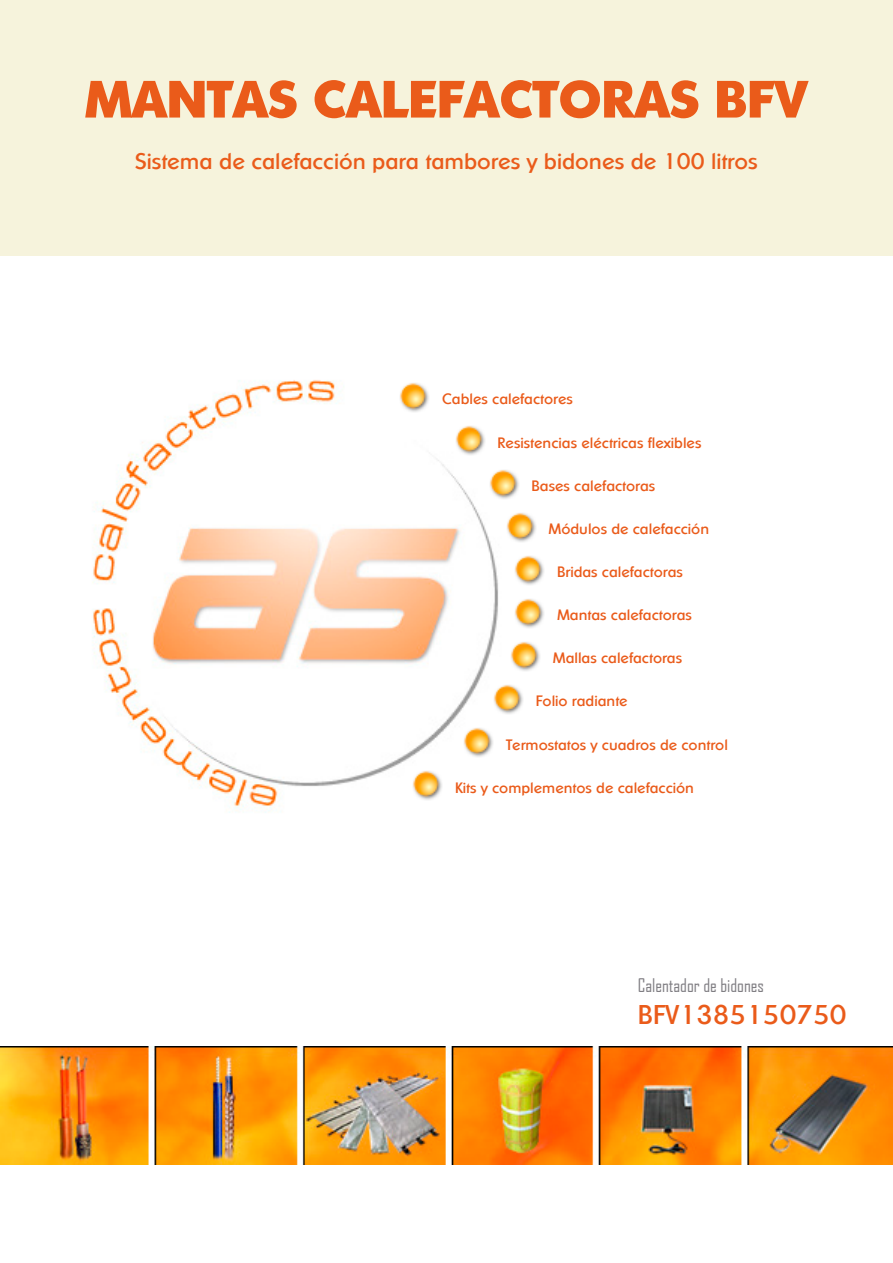
<style>
.page{position:relative;width:893px;height:1263px;background:#fff}
.page>*{position:absolute;margin:0;border:0;box-sizing:border-box;transform-origin:0 0}
.t1{font:800 52.5px "Sharnay";color:#ea5b1a}
.t2{font:27px "Sharnay";color:#ea5b1a}
.t3{font:22.5px "Sharnay";color:#ea5b1a}
.t4{font:18px "Agency FB";color:#807e83}
.t5{font:15px "Sharnay";color:#ea5b1a}
</style>
<div class="page">
<div style="left:0;top:0;width:893px;height:255px;background:#f6f3dc"></div>
<img style="left:92px;top:380px;width:406px;height:433px">
<img style="left:0;top:1046px;width:892px;height:118px">
<img style="left:400px;top:383px;width:30px;height:30px">
<img style="left:455px;top:426px;width:30px;height:30px">
<img style="left:489px;top:469px;width:30px;height:30px">
<img style="left:507px;top:513px;width:29px;height:29px">
<img style="left:493px;top:685px;width:30px;height:30px">
<img style="left:515px;top:599px;width:29px;height:29px">
<img style="left:511px;top:642px;width:29px;height:29px">
<img style="left:515px;top:556px;width:29px;height:29px">
<img style="left:463px;top:728px;width:30px;height:30px">
<img style="left:412px;top:771px;width:30px;height:30px">
<h1 class="t1" style="left:85px;top:68px;width:724px">MANTAS CALEFACTORAS BFV</h1>
<h3 class="t3" style="left:135px;top:149px;width:624px">Sistema de calefacción para tambores y bidones de 100 litros</h3>
<p class="t5" style="left:442px;top:391px;width:132px">Cables calefactores</p>
<p class="t5" style="left:497px;top:434px;width:205px">Resistencias eléctricas flexibles</p>
<p class="t5" style="left:531px;top:477px;width:125px">Bases calefactoras</p>
<p class="t5" style="left:549px;top:520px;width:162px">Módulos de calefacción</p>
<p class="t5" style="left:557px;top:563px;width:127px">Bridas calefactoras</p>
<p class="t5" style="left:557px;top:607px;width:136px">Mantas calefactoras</p>
<p class="t5" style="left:553px;top:650px;width:131px">Mallas calefactoras</p>
<p class="t5" style="left:536px;top:693px;width:93px">Folio radiante</p>
<p class="t5" style="left:506px;top:736px;width:223px">Termostatos y cuadros de control</p>
<p class="t5" style="left:455px;top:779px;width:241px">Kits y complementos de calefacción</p>
<p class="t4" style="left:638px;top:974px;width:128px">Calentador de bidones</p>
<h2 class="t2" style="left:638px;top:999px;width:210px">BFV1385150750</h2>
</div>
